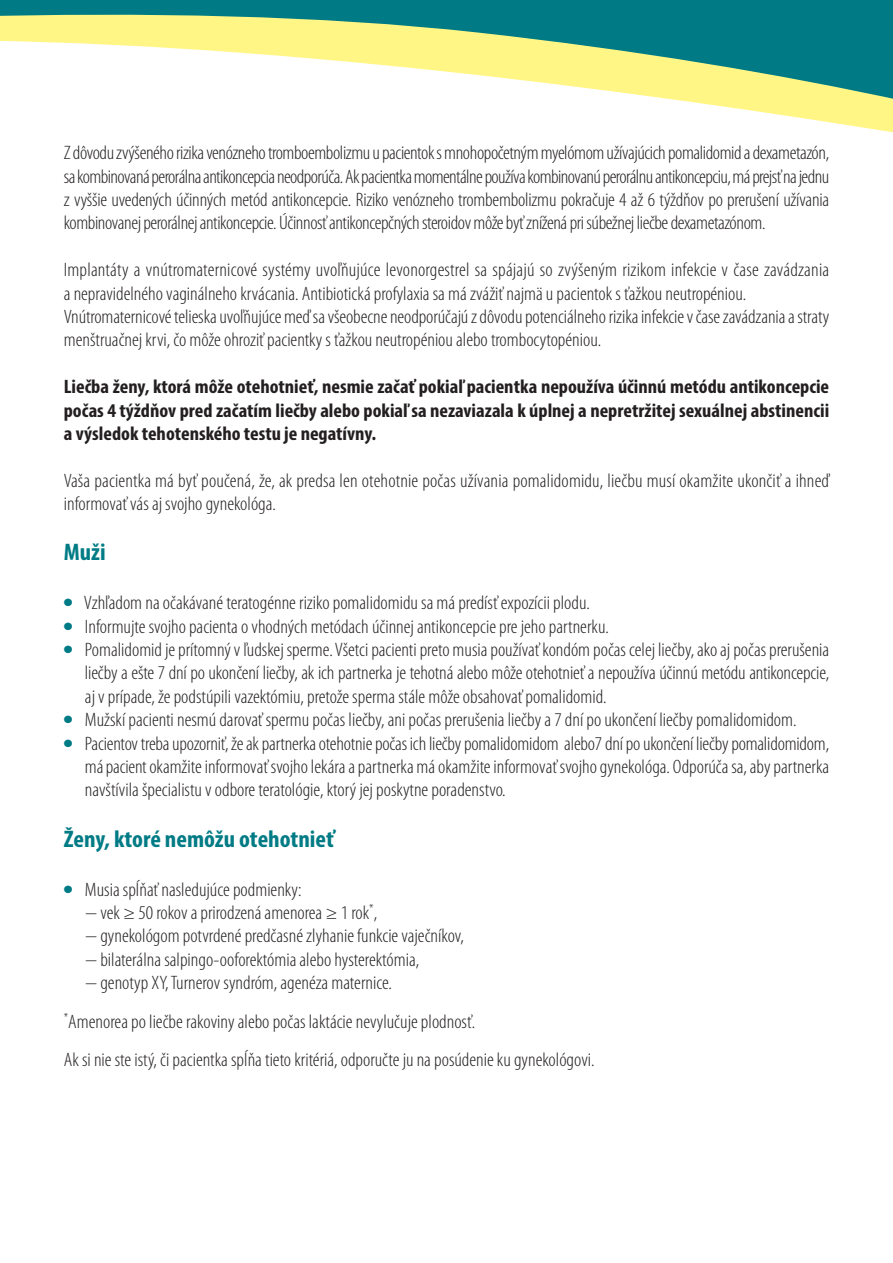
<style>
.page{position:relative;width:893px;height:1263px;background:#fff}
.page>*{position:absolute;margin:0;border:0;box-sizing:border-box;transform-origin:0 0}
.t1{font:700 condensed 24px "Myriad Pro";color:#007b85;scale:1.05 1}
.t2{font:300 condensed 19.5px/23.4px "Myriad Pro";color:#231f20;scale:1.05 1}
.t3{font:700 condensed 19.5px/23.4px "Myriad Pro";color:#231f20;text-align:justify;scale:1.05 1}
</style>
<div class="page">
<svg style="left:0;top:0;width:893px;height:133px"></svg>
<p class="t2" style="left:64px;top:143px;width:730px;text-align:justify">Z dôvodu zvýšeného rizika venózneho tromboembolizmu u pacientok s mnohopočetným myelómom užívajúcich pomalidomid a dexametazón, sa kombinovaná perorálna antikoncepcia neodporúča. Ak pacientka momentálne používa kombinovanú perorálnu antikoncepciu, má prejsť na jednu z vyššie uvedených účinných metód antikoncepcie. Riziko venózneho trombembolizmu pokračuje 4 až 6 týždňov po prerušení užívania kombinovanej perorálnej antikoncepcie. Účinnosť antikoncepčných steroidov môže byť znížená pri súbežnej liečbe dexametazónom.</p>
<p class="t2" style="left:64px;top:260px;width:730px">Implantáty a vnútromaternicové systémy uvoľňujúce levonorgestrel sa spájajú so zvýšeným rizikom infekcie v čase zavádzania a nepravidelného vaginálneho krvácania. Antibiotická profylaxia sa má zvážiť najmä u pacientok s ťažkou neutropéniou.<br>Vnútromaternicové telieska uvoľňujúce meď sa všeobecne neodporúčajú z dôvodu potenciálneho rizika infekcie v čase zavádzania a straty menštruačnej krvi, čo môže ohroziť pacientky s ťažkou neutropéniou alebo trombocytopéniou.</p>
<p class="t3" style="left:64px;top:377px;width:730px">Liečba ženy, ktorá môže otehotnieť, nesmie začať pokiaľ pacientka nepoužíva účinnú metódu antikoncepcie počas 4 týždňov pred začatím liečby alebo pokiaľ sa nezaviazala k úplnej a nepretržitej sexuálnej abstinencii a výsledok tehotenského testu je negatívny.</p>
<p class="t2" style="left:64px;top:470px;width:731px">Vaša pacientka má byť poučená, že, ak predsa len otehotnie počas užívania pomalidomidu, liečbu musí okamžite ukončiť a ihneď informovať vás aj svojho gynekológa.</p>
<p class="t1" style="left:64px;top:544px;width:41px">Muži</p>
<p class="t2" style="left:64px;top:593px;width:503px"><sup>●</sup> Vzhľadom na očakávané teratogénne riziko pomalidomidu sa má predísť expozícii plodu.</p>
<p class="t2" style="left:64px;top:616px;width:521px"><sup>●</sup> Informujte svojho pacienta o vhodných metódach účinnej antikoncepcie pre jeho partnerku.</p>
<p class="t2" style="left:85px;top:639px;width:710px;text-align:justify;text-indent:-21px"><sup>●</sup> Pomalidomid je prítomný v ľudskej sperme. Všetci pacienti preto musia používať kondóm počas celej liečby, ako aj počas prerušenia liečby a ešte 7 dní po ukončení liečby, ak ich partnerka je tehotná alebo môže otehotnieť a nepoužíva účinnú metódu antikoncepcie, aj v prípade, že podstúpili vazektómiu, pretože sperma stále môže obsahovať pomalidomid.</p>
<p class="t2" style="left:64px;top:710px;width:699px"><sup>●</sup> Mužskí pacienti nesmú darovať spermu počas liečby, ani počas prerušenia liečby a 7 dní po ukončení liečby pomalidomidom.</p>
<p class="t2" style="left:85px;top:733px;width:710px;text-align:justify;text-indent:-21px"><sup>●</sup> Pacientov treba upozorniť, že ak partnerka otehotnie počas ich liečby pomalidomidom alebo7 dní po ukončení liečby pomalidomidom, má pacientokamžite informovať svojho lekára a partnerka má okamžite informovať svojho gynekológa. Odporúča sa, aby partnerka navštívila špecialistu v odbore teratológie, ktorý jej poskytne poradenstvo.</p>
<p class="t1" style="left:64px;top:830px;width:259px">Ženy, ktoré nemôžu otehotnieť</p>
<p class="t2" style="left:85px;top:879px;width:362px;text-indent:-21px"><sup>●</sup> Musia spĺňať nasledujúce podmienky:<br>− vek ≥ 50 rokov a prirodzená amenorea ≥ 1 rok<sup>*</sup>,<br>− gynekológom potvrdené predčasné zlyhanie funkcie vaječníkov, − bilaterálna salpingo-ooforektómia alebo hysterektómia,<br>− genotyp XY, Turnerov syndróm, agenéza maternice.</p>
<p class="t2" style="left:64px;top:1003px;width:507px;line-height:38.4px"><sup>*</sup>Amenorea po liečbe rakoviny alebo počas laktácie nevylučuje plodnosť.<br>Ak si nie ste istý, či pacientka spĺňa tieto kritériá, odporučte ju na posúdenie ku gynekológovi.</p>
</div>
